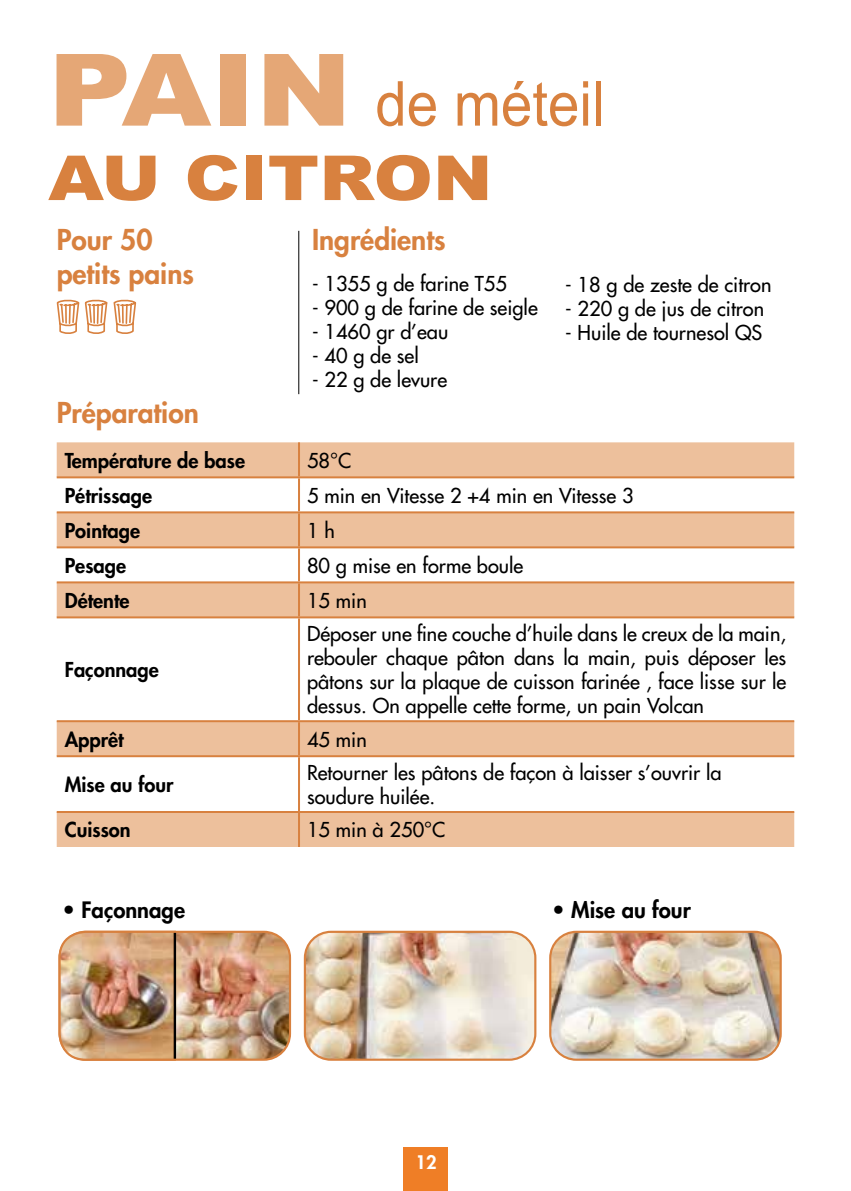
<style>
.page{position:relative;width:851px;height:1191px;background:#fff}
.page>*{position:absolute;margin:0;border:0;box-sizing:border-box;transform-origin:0 0}
.t1{font:62px/74.4px "Arial";color:#d8813f;scale:.91 1}
.t2{font:800 28px/33.6px "Futura";color:#d8813f}
.t3{font:800 22px "Futura";color:#000}
.t4{font:20px/24px "Futura";color:#000;text-align:justify}
.t5{font:800 20px "Futura";color:#000}
.t6{font:800 18.2px "Futura";color:#fff}
.s1{font-weight:900;font-size:100px;color:#e5a776}
.s2{font-weight:900}
</style>
<div class="page">
<div style="left:403px;top:1146px;width:45px;height:45px;background:#ef7e26"></div>
<hr style="left:298px;top:231px;width:1px;height:163px;background:#000">
<svg style="left:56px;top:299px;width:81px;height:35px"></svg>
<div style="left:57px;top:442px;width:737px;height:405px;background:#edc09c"></div>
<svg style="left:57px;top:478px;width:737px;height:333px"></svg>
<hr style="left:298px;top:442px;width:2px;height:34px;background:#d8813f">
<hr style="left:57px;top:476px;width:242px;height:2px;background:#d8813f">
<hr style="left:298px;top:478px;width:2px;height:33px;background:#d8813f">
<hr style="left:57px;top:511px;width:242px;height:2px;background:#d8813f">
<hr style="left:298px;top:513px;width:2px;height:33px;background:#d8813f">
<hr style="left:57px;top:546px;width:242px;height:2px;background:#d8813f">
<hr style="left:298px;top:548px;width:2px;height:33px;background:#d8813f">
<hr style="left:57px;top:581px;width:242px;height:2px;background:#d8813f">
<hr style="left:298px;top:583px;width:2px;height:33px;background:#d8813f">
<hr style="left:57px;top:616px;width:242px;height:2px;background:#d8813f">
<hr style="left:298px;top:618px;width:2px;height:102px;background:#d8813f">
<hr style="left:57px;top:720px;width:242px;height:2px;background:#d8813f">
<hr style="left:298px;top:722px;width:2px;height:33px;background:#d8813f">
<hr style="left:57px;top:755px;width:242px;height:2px;background:#d8813f">
<hr style="left:298px;top:757px;width:2px;height:54px;background:#d8813f">
<hr style="left:57px;top:811px;width:242px;height:2px;background:#d8813f">
<hr style="left:298px;top:813px;width:2px;height:34px;background:#d8813f">
<hr style="left:299px;top:476px;width:495px;height:2px;background:#d8813f">
<hr style="left:299px;top:511px;width:495px;height:2px;background:#d8813f">
<hr style="left:299px;top:546px;width:495px;height:2px;background:#d8813f">
<hr style="left:299px;top:581px;width:495px;height:2px;background:#d8813f">
<hr style="left:299px;top:616px;width:495px;height:2px;background:#d8813f">
<hr style="left:299px;top:720px;width:495px;height:2px;background:#d8813f">
<hr style="left:299px;top:755px;width:495px;height:2px;background:#d8813f">
<hr style="left:299px;top:811px;width:495px;height:2px;background:#d8813f">
<img style="left:551px;top:933px;width:229px;height:126px">
<div style="left:549px;top:930px;width:232px;height:130px;border:2px solid #d8813f;border-radius:26px"></div>
<img style="left:305px;top:933px;width:230px;height:126px">
<div style="left:304px;top:930px;width:232px;height:130px;border:2px solid #d8813f;border-radius:26px"></div>
<img style="left:177px;top:933px;width:113px;height:126px">
<div style="left:58px;top:930px;width:233px;height:130px;border:2px solid #d8813f;border-radius:26px"></div>
<img style="left:58px;top:930px;width:119px;height:131px">
<hr style="left:174px;top:933px;width:2px;height:125px;background:#000">
<h1 class="t1" style="left:48px;top:67px;width:612px"><span class="s1">PAIN</span> de méteil<br><span class="s2">AU CITRON</span></h1>
<h2 class="t2" style="left:57px;top:222px;width:139px">Pour 50 petits pains</h2>
<h2 class="t2" style="left:312px;top:222px;width:135px">Ingrédients</h2>
<p class="t4" style="left:312px;top:272px;width:196px">- 1355 g de farine T55</p>
<p class="t4" style="left:312px;top:296px;width:227px">- 900 g de farine de seigle</p>
<p class="t4" style="left:312px;top:320px;width:138px">- 1460 gr d’eau</p>
<p class="t4" style="left:312px;top:344px;width:108px">- 40 g de sel</p>
<p class="t4" style="left:312px;top:368px;width:136px">- 22 g de levure</p>
<p class="t4" style="left:565px;top:272px;width:208px">- 18 g de zeste de citron</p>
<p class="t4" style="left:565px;top:296px;width:200px">- 220 g de jus de citron</p>
<p class="t4" style="left:565px;top:320px;width:199px">- Huile de tournesol QS</p>
<h2 class="t2" style="left:57px;top:396px;width:144px">Préparation</h2>
<p class="t5" style="left:65px;top:447px;width:182px">Température de base</p>
<p class="t4" style="left:307px;top:448px;width:46px">58°C</p>
<p class="t5" style="left:65px;top:482px;width:89px">Pétrissage</p>
<p class="t4" style="left:307px;top:483px;width:328px">5 min en Vitesse 2 +4 min en Vitesse 3</p>
<p class="t5" style="left:65px;top:517px;width:77px">Pointage</p>
<p class="t4" style="left:307px;top:518px;width:29px">1 h</p>
<p class="t5" style="left:65px;top:552px;width:63px">Pesage</p>
<p class="t4" style="left:307px;top:553px;width:218px">80 g mise en forme boule</p>
<p class="t5" style="left:65px;top:587px;width:66px">Détente</p>
<p class="t4" style="left:307px;top:588px;width:61px">15 min</p>
<p class="t5" style="left:65px;top:656px;width:96px">Façonnage</p>
<p class="t4" style="left:307px;top:622px;width:480px">Déposer une fine couche d’huile dans le creux de la main, rebouler chaque pâton dans la main, puis déposer les pâtons sur la plaque de cuisson farinée , face lisse sur le dessus. On appelle cette forme, un pain Volcan</p>
<p class="t5" style="left:65px;top:726px;width:60px">Apprêt</p>
<p class="t4" style="left:307px;top:727px;width:61px">45 min</p>
<p class="t5" style="left:65px;top:771px;width:110px">Mise au four</p>
<p class="t4" style="left:307px;top:760px;width:416px">Retourner les pâtons de façon à laisser s’ouvrir la soudure huilée.</p>
<p class="t5" style="left:65px;top:816px;width:67px">Cuisson</p>
<p class="t4" style="left:307px;top:818px;width:140px">15 min à 250°C</p>
<p class="t3" style="left:62px;top:895px;width:124px">• Façonnage</p>
<p class="t3" style="left:552px;top:895px;width:140px">• Mise au four</p>
<p class="t6" style="left:415px;top:1150px;width:23px">12</p>
</div>
